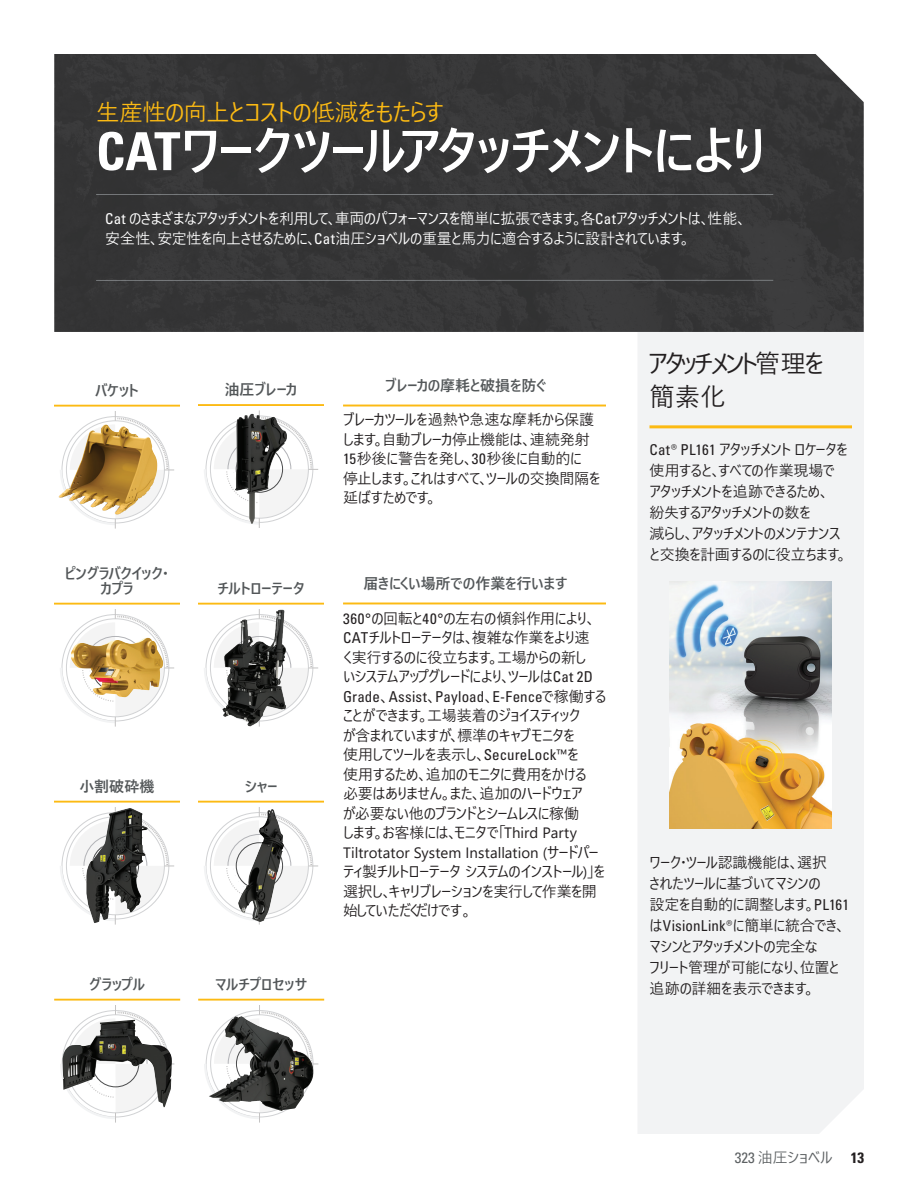
<style>
.page{position:relative;width:918px;height:1188px;background:#fff}
.page>*{position:absolute;margin:0;border:0;box-sizing:border-box;transform-origin:0 0}
.t1{font:700 52.5px "Yu Gothic UI";letter-spacing:-.04em;color:#fff}
.t2{font:25.5px/33px "Yu Gothic UI";letter-spacing:-.1em;color:#231f20}
.t3{font:23.7px "Yu Gothic UI";letter-spacing:-.04em;color:#fcba13}
.t4{font:15px/19.5px "Yu Gothic UI";letter-spacing:-.02em;color:#231f20}
.t5{font:15px/19.5px "Yu Gothic UI";letter-spacing:-.025em;color:#fff}
.t6{font:700 15px/15px "Yu Gothic UI";letter-spacing:-.015em;color:#535759;text-align:center}
.t7{font:condensed 15px "Univers LTCYR 57";letter-spacing:.01em;color:#231f20}
.t8{font:15px "Yu Gothic UI";letter-spacing:-.015em;color:#5d6163}
.s1{font-family:"Univers LTCYR 67 Bold Cond";font-weight:400}
.s2{font-family:"Univers LTCYR 57";font-stretch:condensed}
.s3{font-family:"Yu Gothic UI";font-stretch:normal}
.s4{font-family:"Univers LTCYR 67 Bold Cond";color:#231f20}
</style>
<div class="page">
<div style="left:638px;top:332px;width:226px;height:802px;background:#f2f3f4"></div>
<hr style="left:650px;top:425px;width:202px;height:3px;background:#fcba13">
<img style="left:670px;top:581px;width:162px;height:248px">
<div style="left:54px;top:54px;width:810px;height:278px;background:#363637"></div>
<hr style="left:96px;top:194px;width:677px;height:1px;background:#bcc2c6">
<hr style="left:96px;top:280px;width:677px;height:1px;background:#bcc2c6">
<svg style="left:85px;top:411px;width:89px;height:118px"></svg>
<svg style="left:60px;top:609px;width:114px;height:118px"></svg>
<svg style="left:60px;top:807px;width:114px;height:118px"></svg>
<svg style="left:60px;top:1005px;width:114px;height:118px"></svg>
<svg style="left:204px;top:807px;width:114px;height:118px"></svg>
<svg style="left:204px;top:1005px;width:114px;height:118px"></svg>
<hr style="left:54px;top:405px;width:126px;height:2px;background:#fcba13">
<hr style="left:54px;top:603px;width:126px;height:2px;background:#fcba13">
<hr style="left:198px;top:603px;width:126px;height:2px;background:#fcba13">
<hr style="left:54px;top:801px;width:126px;height:2px;background:#fcba13">
<hr style="left:54px;top:999px;width:126px;height:2px;background:#fcba13">
<hr style="left:198px;top:801px;width:126px;height:2px;background:#fcba13">
<hr style="left:198px;top:999px;width:126px;height:2px;background:#fcba13">
<img style="left:59px;top:425px;width:75px;height:90px">
<img style="left:71px;top:638px;width:92px;height:59px">
<img style="left:86px;top:808px;width:43px;height:106px">
<img style="left:62px;top:1020px;width:110px;height:87px">
<img style="left:244px;top:809px;width:28px;height:82px">
<img style="left:225px;top:1017px;width:29px;height:40px">
<img style="left:201px;top:604px;width:111px;height:123px">
<svg style="left:204px;top:410px;width:114px;height:118px"></svg>
<hr style="left:198px;top:404px;width:126px;height:2px;background:#fcba13">
<img style="left:235px;top:414px;width:40px;height:110px">
<hr style="left:343px;top:405px;width:263px;height:1px;background:#fcba13">
<hr style="left:343px;top:603px;width:263px;height:1px;background:#fcba13">
<h3 class="t3" style="left:96px;top:90px;width:350px">生産性の向上とコストの低減をもたらす</h3>
<h1 class="t1" style="left:96px;top:121px;width:673px"><span class="s1">CAT</span>ワークツールアタッチメントにより</h1>
<p class="t5" style="left:105px;top:207px;width:644px"><span class="s2">Cat</span> のさまざまなアタッチメントを利用して、車両のパフォーマンスを簡単に拡張できます。各<span class="s2">Cat</span>アタッチメントは、性能、安全性、安定性を向上させるために、<span class="s2">Cat</span>油圧ショベルの重量と馬力に適合するように設計されています。</p>
<p class="t6" style="left:95px;top:383px;width:45px">バケット</p>
<p class="t6" style="left:225px;top:382px;width:74px">油圧ブレーカ</p>
<p class="t6" style="left:385px;top:378px;width:162px">ブレーカの摩耗と破損を防ぐ</p>
<p class="t4" style="left:343px;top:408px;width:259px">ブレーカツールを過熱や急速な摩耗から保護します。自動ブレーカ停止機能は、連続発射<br><span class="s2">15</span>秒後に警告を発し、<span class="s2">30</span>秒後に自動的に停止します。これはすべて、ツールの交換間隔を延ばすためです。</p>
<h2 class="t2" style="left:648px;top:344px;width:178px">アタッチメント管理を簡素化</h2>
<p class="t4" style="left:650px;top:437px;width:200px;line-height:21px"><span class="s2">Cat® PL161</span> アタッチメントロケータを使用すると、すべての作業現場でアタッチメントを追跡できるため、紛失するアタッチメントの数を<br>減らし、アタッチメントのメンテナンスと交換を計画するのに役立ちます。</p>
<p class="t6" style="left:65px;top:566px;width:106px">ピングラバクイック･カプラ</p>
<p class="t6" style="left:217px;top:581px;width:89px">チルトローテータ</p>
<p class="t6" style="left:363px;top:576px;width:206px">届きにくい場所での作業を行います</p>
<p class="t6" style="left:79px;top:779px;width:77px">小割破砕機</p>
<p class="t6" style="left:89px;top:977px;width:57px">グラップル</p>
<p class="t6" style="left:245px;top:779px;width:34px">シャー</p>
<p class="t6" style="left:215px;top:977px;width:94px">マルチプロセッサ</p>
<p class="t4" style="left:343px;top:607px;width:255px"><span class="s2">360°</span>の回転と<span class="s2">40°</span>の左右の傾斜作用により、<br><span class="s2">CAT</span>チルトローテータは、複雑な作業をより速く実行するのに役立ちます。工場からの新しいシステムアップグレードにより、ツールは<span class="s2">Cat 2D</span></p>
<p class="t7" style="left:343px;top:687px;width:265px">Grade<span class="s3">、</span>Assist<span class="s3">、</span>Payload<span class="s3">、</span>E-Fence<span class="s3">で稼働する</span></p>
<p class="t4" style="left:343px;top:704px;width:264px">ことができます。工場装着のジョイスティック<br>が含まれていますが、標準のキャブモニタを<br>使用してツールを表示し、<span class="s2">SecureLock</span>™を<br>使用するため、追加のモニタに費用をかける必要はありません。また、追加のハードウェア<br>が必要ない他のブランドとシームレスに稼働<br>します。お客様には、モニタで「Third Party<br>Tiltrotator System Installation (サードパーティ製チルトローテータ システムのインストール)」を選択し、キャリブレーションを実行して作業を開始していただくだけです。</p>
<p class="t4" style="left:650px;top:850px;width:201px;line-height:21px">ワーク･ツール認識機能は、選択<br>されたツールに基づいてマシンの<br>設定を自動的に調整します。<span class="s2">PL161</span></p>
<p class="t7" style="left:650px;top:916px;width:198px"><span class="s3">は</span>VisionLink®<span class="s3">に簡単に統合でき、</span></p>
<p class="t4" style="left:650px;top:934px;width:192px;line-height:21px">マシンとアタッチメントの完全な<br>フリート管理が可能になり、位置と追跡の詳細を表示できます。</p>
<p class="t8" style="left:735px;top:1144px;width:131px"><span class="s2">323</span> 油圧ショベル <span class="s4">13</span></p>
</div>
